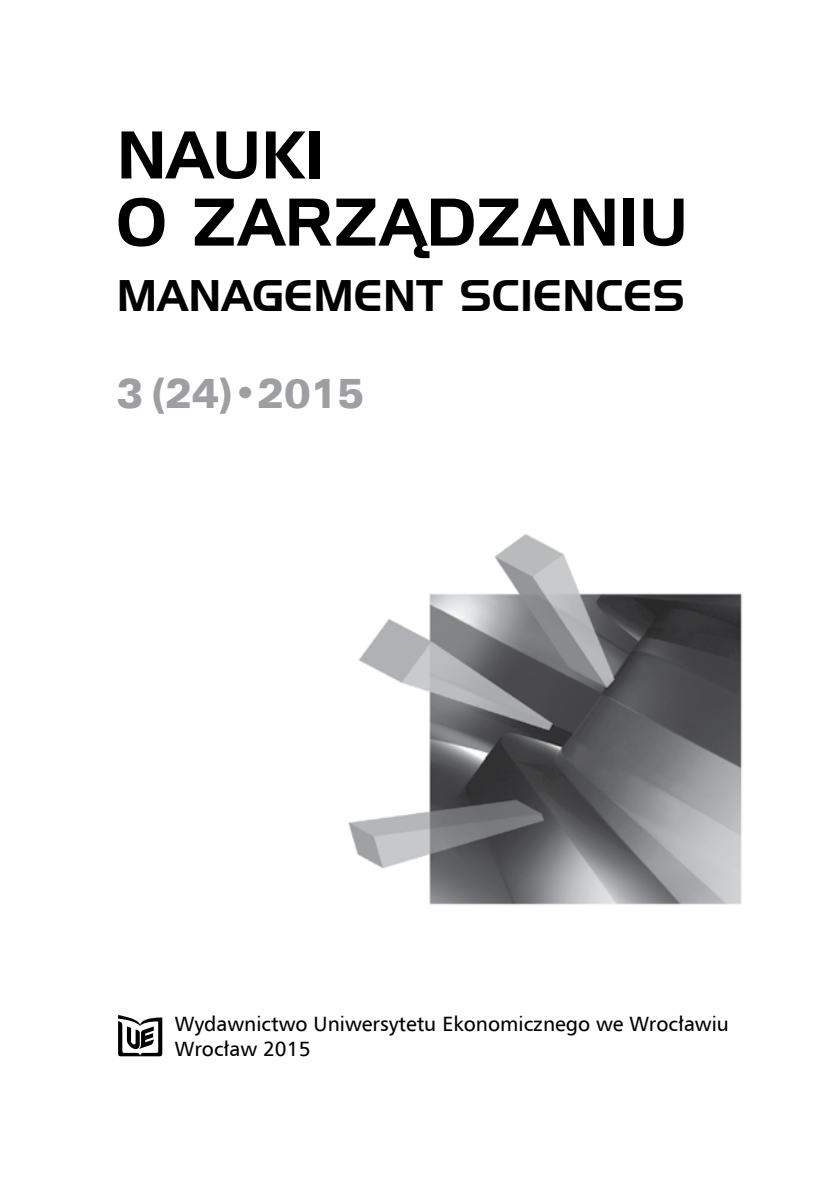
<style>
.page{position:relative;width:834px;height:1181px;background:#fff}
.page>*{position:absolute;margin:0;border:0;box-sizing:border-box;transform-origin:0 0}
.t1{font:65.45px/67.2px "Handel Gothic EU";color:#000}
.t2{font:43.05px "Handel Gothic EU";letter-spacing:.01em;color:#000}
.t3{font:41.3px "Zurich Blk Ex EU";color:#9d9fa2;scale:.85 1}
.t4{font:20.65px/24.8px "Humnst 777 EU";color:#000}
</style>
<div class="page">
<svg style="left:118px;top:1015px;width:44px;height:41px"></svg>
<img style="left:348px;top:534px;width:395px;height:371px">
<h1 class="t1" style="left:117px;top:121px;width:572px">NAUKI<br>O ZARZĄDZANIU</h1>
<h2 class="t2" style="left:117px;top:270px;width:569px">MANAGEMENT SCIENCES</h2>
<h3 class="t3" style="left:117px;top:368px;width:292px">3 (24)•2015</h3>
<p class="t4" style="left:175px;top:1010px;width:555px">Wydawnictwo Uniwersytetu Ekonomicznego we Wrocławiu<br>Wrocław 2015</p>
</div>
